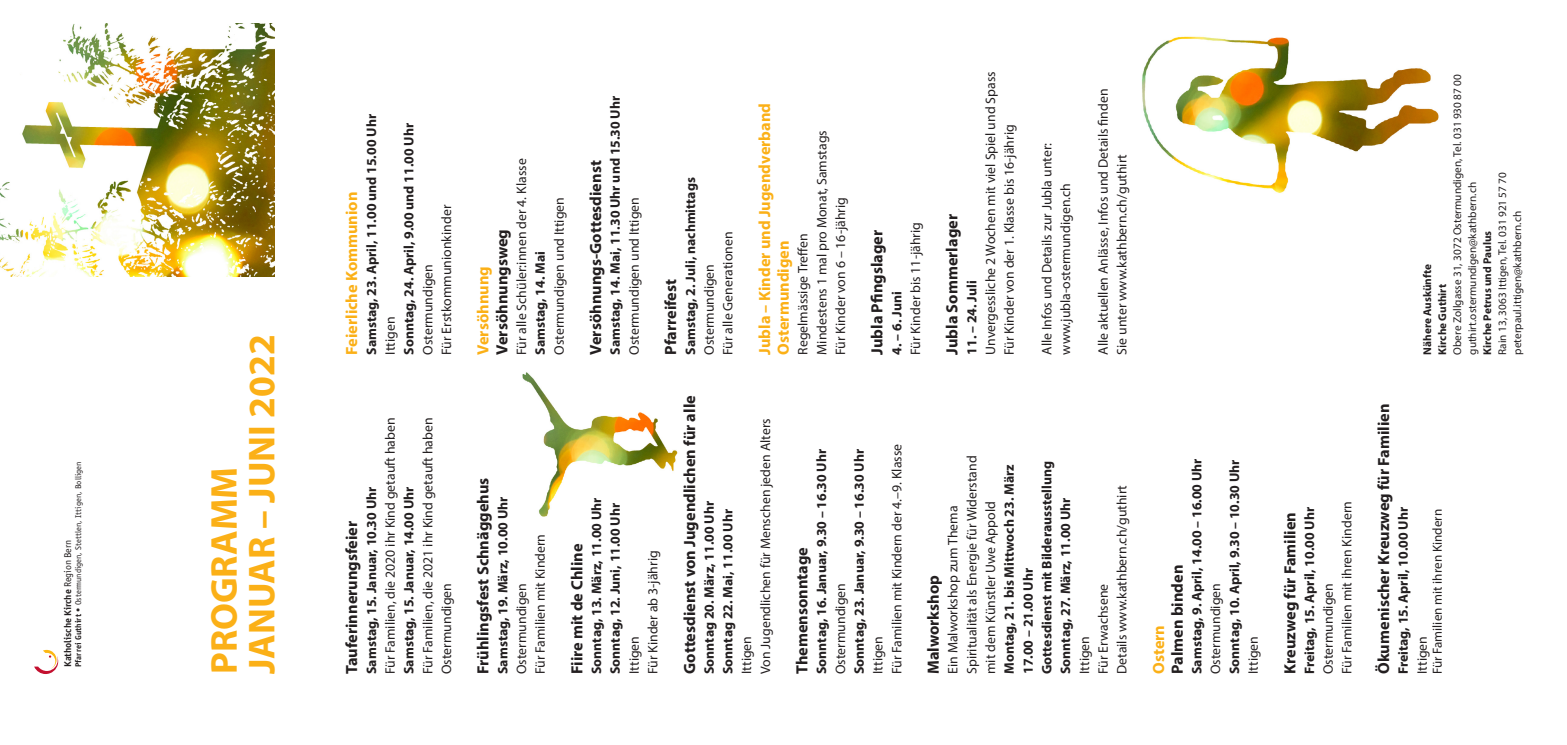
<style>
.page{position:relative;width:1567px;height:745px;background:#fff}
.page>*{position:absolute;margin:0;border:0;box-sizing:border-box;transform-origin:0 0}
.t1{font:700 37.5px/37.5px "Myriad Pro";color:#fbb017}
.t2{font:700 16.25px "Myriad Pro";color:#231f20}
.t3{font:700 16.25px/18.8px "Myriad Pro";color:#fbb017}
.t4{font:13.75px/18.8px "Myriad Pro";color:#231f20}
.t5{font:700 13.75px/18.8px "Myriad Pro";color:#231f20}
.t6{font:13.12px "Myriad Pro";color:#231f20}
.t7{font:11.25px/15px "Myriad Pro";color:#231f20}
.t8{font:700 11.25px/15px "Myriad Pro";color:#231f20}
.t9{font:700 9.88px "Officina Sans";color:#231f20}
.t10{font:8.38px "Officina Sans";letter-spacing:-.005em;color:#231f20}
.s1{font-weight:700}
.s2{font-weight:400}
</style>
<div class="page">
<img style="left:1142px;top:36px;width:297px;height:157px">
<img style="left:522px;top:372px;width:156px;height:144px">
<svg style="left:34px;top:649px;width:24px;height:24px"></svg>
<img style="left:0;top:23px;width:275px;height:253px">
<p class="t10" style="left:73px;top:666px;width:207px;rotate:-90deg"><span class="s1">Pfarrei Guthirt •</span> Ostermundigen, Stettlen, Ittigen, Bolligen</p>
<p class="t9" style="left:62px;top:667px;width:129px;rotate:-90deg">Katholische Kirche <span class="s2">Region Bern</span></p>
<h1 class="t1" style="left:204px;top:673px;width:341px;rotate:-90deg">PROGRAMM<br>JANUAR – JUNI 2022</h1>
<p class="t3" style="left:342px;top:354px;width:164px;rotate:-90deg">Feierliche Kommunion</p>
<p class="t5" style="left:361px;top:354px;width:242px;rotate:-90deg">Samstag, 23. April, 11.00 und 15.00 Uhr</p>
<p class="t5" style="left:399px;top:354px;width:233px;rotate:-90deg">Sonntag, 24. April, 9.00 und 11.00 Uhr</p>
<p class="t4" style="left:418px;top:354px;width:151px;rotate:-90deg">Ostermundigen<br>Für Erstkommunionkinder</p>
<p class="t4" style="left:380px;top:354px;width:40px;rotate:-90deg">Ittigen</p>
<p class="t4" style="left:380px;top:673px;width:258px;rotate:-90deg">Für Familien, die 2020 ihr Kind getauft haben</p>
<p class="t4" style="left:418px;top:673px;width:258px;rotate:-90deg">Für Familien, die 2021 ihr Kind getauft haben<br>Ostermundigen</p>
<p class="t5" style="left:361px;top:673px;width:189px;rotate:-90deg">Samstag, 15. Januar, 10.30 Uhr</p>
<p class="t5" style="left:399px;top:673px;width:189px;rotate:-90deg">Samstag, 15. Januar, 14.00 Uhr</p>
<p class="t2" style="left:341px;top:673px;width:154px;rotate:-90deg">Tauferinnerungsfeier</p>
<p class="t4" style="left:512px;top:354px;width:197px;rotate:-90deg">Für alle Schüler:innen der 4. Klasse</p>
<p class="t2" style="left:491px;top:354px;width:127px;rotate:-90deg">Versöhnungsweg</p>
<p class="t3" style="left:473px;top:354px;width:90px;rotate:-90deg">Versöhnung</p>
<p class="t4" style="left:549px;top:354px;width:159px;rotate:-90deg">Ostermundigen und Ittigen</p>
<p class="t5" style="left:530px;top:354px;width:105px;rotate:-90deg">Samstag, 14. Mai</p>
<p class="t5" style="left:605px;top:354px;width:260px;rotate:-90deg">Samstag, 14. Mai, 11.30 Uhr und 15.30 Uhr</p>
<p class="t2" style="left:585px;top:354px;width:196px;rotate:-90deg">Versöhnungs-Gottesdienst</p>
<p class="t4" style="left:624px;top:354px;width:159px;rotate:-90deg">Ostermundigen und Ittigen</p>
<p class="t2" style="left:660px;top:354px;width:77px;rotate:-90deg">Pfarreifest</p>
<p class="t5" style="left:680px;top:354px;width:179px;rotate:-90deg">Samstag, 2. Juli, nachmittags</p>
<p class="t4" style="left:699px;top:354px;width:124px;rotate:-90deg">Ostermundigen<br>Für alle Generationen</p>
<p class="t3" style="left:754px;top:354px;width:253px;rotate:-90deg">Jubla – Kinder und Jugendverband<br>Ostermundigen</p>
<p class="t4" style="left:793px;top:354px;width:226px;rotate:-90deg">Regelmässige Treffen<br>Mindestens 1 mal pro Monat, Samstags<br>Für Kinder von 6 – 16-jährig</p>
<p class="t2" style="left:866px;top:354px;width:126px;rotate:-90deg">Jubla Pfingslager</p>
<p class="t5" style="left:886px;top:354px;width:65px;rotate:-90deg">4. – 6. Juni</p>
<p class="t4" style="left:905px;top:354px;width:134px;rotate:-90deg">Für Kinder bis 11-jährig</p>
<p class="t2" style="left:941px;top:354px;width:142px;rotate:-90deg">Jubla Sommerlager</p>
<p class="t5" style="left:961px;top:354px;width:76px;rotate:-90deg">11. – 24. Juli</p>
<p class="t4" style="left:980px;top:354px;width:284px;rotate:-90deg">Unvergessliche 2 Wochen mit viel Spiel und Spass<br>Für Kinder von der 1. Klasse bis 16-jährig</p>
<p class="t4" style="left:1037px;top:354px;width:213px;rotate:-90deg">Alle Infos und Details zur Jubla unter: www.jubla-ostermundigen.ch</p>
<p class="t4" style="left:1093px;top:354px;width:267px;rotate:-90deg">Alle aktuellen Anlässe, Infos und Details finden<br>Sie unter www.kathbern.ch/guthirt</p>
<p class="t2" style="left:472px;top:673px;width:198px;rotate:-90deg">Frühlingsfest Schnäggehus</p>
<p class="t5" style="left:493px;top:673px;width:179px;rotate:-90deg">Samstag, 19. März, 10.00 Uhr</p>
<p class="t4" style="left:512px;top:673px;width:141px;rotate:-90deg">Ostermundigen<br>Für Familien mit Kindern</p>
<p class="t2" style="left:566px;top:673px;width:132px;rotate:-90deg">Fiire mit de Chline</p>
<p class="t5" style="left:586px;top:673px;width:178px;rotate:-90deg">Sonntag, 13. März, 11.00 Uhr<br>Sonntag, 12. Juni, 11.00 Uhr</p>
<p class="t4" style="left:624px;top:673px;width:125px;rotate:-90deg">Ittigen<br>Für Kinder ab 3-jährig</p>
<p class="t2" style="left:679px;top:673px;width:280px;rotate:-90deg">Gottesdienst von Jugendlichen für alle</p>
<p class="t4" style="left:737px;top:673px;width:257px;rotate:-90deg">Ittigen<br>Von Jugendlichen für Menschen jeden Alters</p>
<p class="t5" style="left:699px;top:673px;width:174px;rotate:-90deg">Sonntag 20. März, 11.00 Uhr<br>Sonntag 22. Mai, 11.00 Uhr</p>
<p class="t5" style="left:849px;top:673px;width:226px;rotate:-90deg">Sonntag, 23. Januar, 9.30 – 16.30 Uhr</p>
<p class="t4" style="left:868px;top:673px;width:231px;rotate:-90deg">Ittigen<br>Für Familien mit Kindern der 4.–9. Klasse</p>
<p class="t5" style="left:811px;top:673px;width:226px;rotate:-90deg">Sonntag, 16. Januar, 9.30 – 16.30 Uhr</p>
<p class="t2" style="left:791px;top:673px;width:128px;rotate:-90deg">Themensonntage</p>
<p class="t4" style="left:830px;top:673px;width:92px;rotate:-90deg">Ostermundigen</p>
<p class="t4" style="left:943px;top:673px;width:220px;rotate:-90deg">Ein Malworkshop zum Thema<br>Spiritualität als Energie für Widerstand mit dem Künstler Uwe Appold</p>
<p class="t5" style="left:999px;top:673px;width:214px;rotate:-90deg">Montag, 21. bis Mittwoch 23. März<br>17.00 – 21.00 Uhr<br>Gottesdienst mit Bilderausstellung<br>Sonntag, 27. März, 11.00 Uhr</p>
<p class="t4" style="left:1074px;top:673px;width:190px;rotate:-90deg">Ittigen<br>Für Erwachsene<br>Details www.kathbern.ch/guthirt</p>
<p class="t2" style="left:922px;top:673px;width:100px;rotate:-90deg">Malworkshop</p>
<p class="t2" style="left:1166px;top:673px;width:111px;rotate:-90deg">Palmen binden</p>
<p class="t3" style="left:1148px;top:673px;width:50px;rotate:-90deg">Ostern</p>
<p class="t5" style="left:1186px;top:673px;width:217px;rotate:-90deg">Samstag, 9. April, 14.00 – 16.00 Uhr</p>
<p class="t5" style="left:1224px;top:673px;width:216px;rotate:-90deg">Sonntag, 10. April, 9.30 – 10.30 Uhr</p>
<p class="t4" style="left:1205px;top:673px;width:92px;rotate:-90deg">Ostermundigen</p>
<p class="t4" style="left:1243px;top:673px;width:40px;rotate:-90deg">Ittigen</p>
<p class="t2" style="left:1279px;top:673px;width:163px;rotate:-90deg">Kreuzweg für Familien</p>
<p class="t5" style="left:1299px;top:673px;width:168px;rotate:-90deg">Freitag, 15. April, 10.00 Uhr</p>
<p class="t4" style="left:1318px;top:673px;width:174px;rotate:-90deg">Ostermundigen<br>Für Familien mit ihren Kindern</p>
<p class="t7" style="left:1449px;top:354px;width:282px;rotate:-90deg">Obere Zollgasse 31, 3072 Ostermundigen, Tel. 031 930 87 00 guthirt.ostermundigen@kathbern.ch</p>
<p class="t7" style="left:1494px;top:354px;width:184px;rotate:-90deg">Rain 13, 3063 Ittigen, Tel. 031 921 57 70 peterpaul.ittigen@kathbern.ch</p>
<p class="t8" style="left:1479px;top:354px;width:125px;rotate:-90deg">Kirche Petrus und Paulus</p>
<p class="t8" style="left:1419px;top:354px;width:92px;rotate:-90deg">Nähere Auskünfte<br>Kirche Guthirt</p>
<p class="t2" style="left:1372px;top:673px;width:272px;rotate:-90deg">Ökumenischer Kreuzweg für Familien</p>
<p class="t5" style="left:1393px;top:673px;width:168px;rotate:-90deg">Freitag, 15. April, 10.00 Uhr</p>
<p class="t6" style="left:1428px;top:673px;width:166px;rotate:-90deg">Für Familien mit ihren Kindern</p>
<p class="t4" style="left:1412px;top:673px;width:40px;rotate:-90deg">Ittigen</p>
</div>
